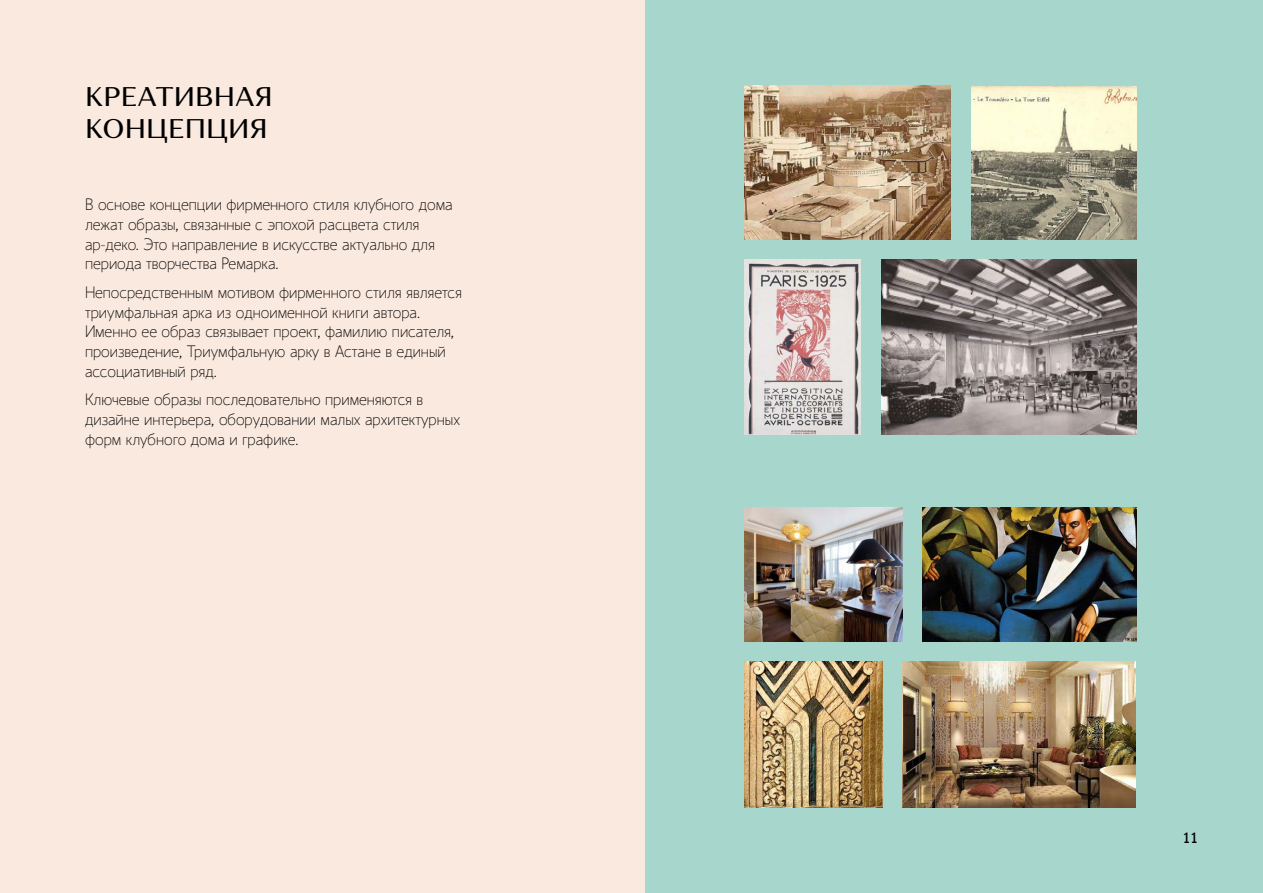
<style>
.page{position:relative;width:1263px;height:893px;background:#fff}
.page>*{position:absolute;margin:0;border:0;box-sizing:border-box;transform-origin:0 0}
.t1{font:500 27px/32.4px "Orchidea Pro";color:#000}
.t2{font:100 16.5px/19.8px "Conqueror Sans";color:#000}
.t3{font:15px "Conqueror Sans";color:#000}
</style>
<div class="page">
<div style="left:644px;top:0;width:619px;height:893px;background:#a6d6cc"></div>
<div style="left:0;top:0;width:644px;height:893px;background:#fae9de"></div>
<img style="left:971px;top:86px;width:165px;height:153px">
<img style="left:882px;top:259px;width:254px;height:175px">
<img style="left:745px;top:259px;width:116px;height:175px">
<img style="left:745px;top:85px;width:205px;height:154px">
<img style="left:745px;top:662px;width:137px;height:145px">
<img style="left:902px;top:662px;width:234px;height:145px">
<img style="left:923px;top:507px;width:213px;height:134px">
<img style="left:745px;top:507px;width:157px;height:134px">
<h1 class="t1" style="left:85px;top:80px;width:189px">КРЕАТИВНАЯ<br>КОНЦЕПЦИЯ</h1>
<p class="t2" style="left:85px;top:195px;width:369px">В основе концепции фирменного стиля клубного дома лежат образы, связанные с эпохой расцвета стиля ар-деко. Это направление в искусстве актуально для периода творчества Ремарка.</p>
<p class="t2" style="left:85px;top:282px;width:378px">Непосредственным мотивом фирменного стиля является триумфальная арка из одноименной книги автора.<br>Именно ее образ связывает проект, фамилию писателя, произведение, Триумфальную арку в Астане в единый ассоциативный ряд.</p>
<p class="t2" style="left:85px;top:390px;width:377px">Ключевые образы последовательно применяются в дизайне интерьера, оборудовании малых архитектурных форм клубного дома и графике.</p>
<p class="t3" style="left:1183px;top:829px;width:16px">11</p>
</div>
